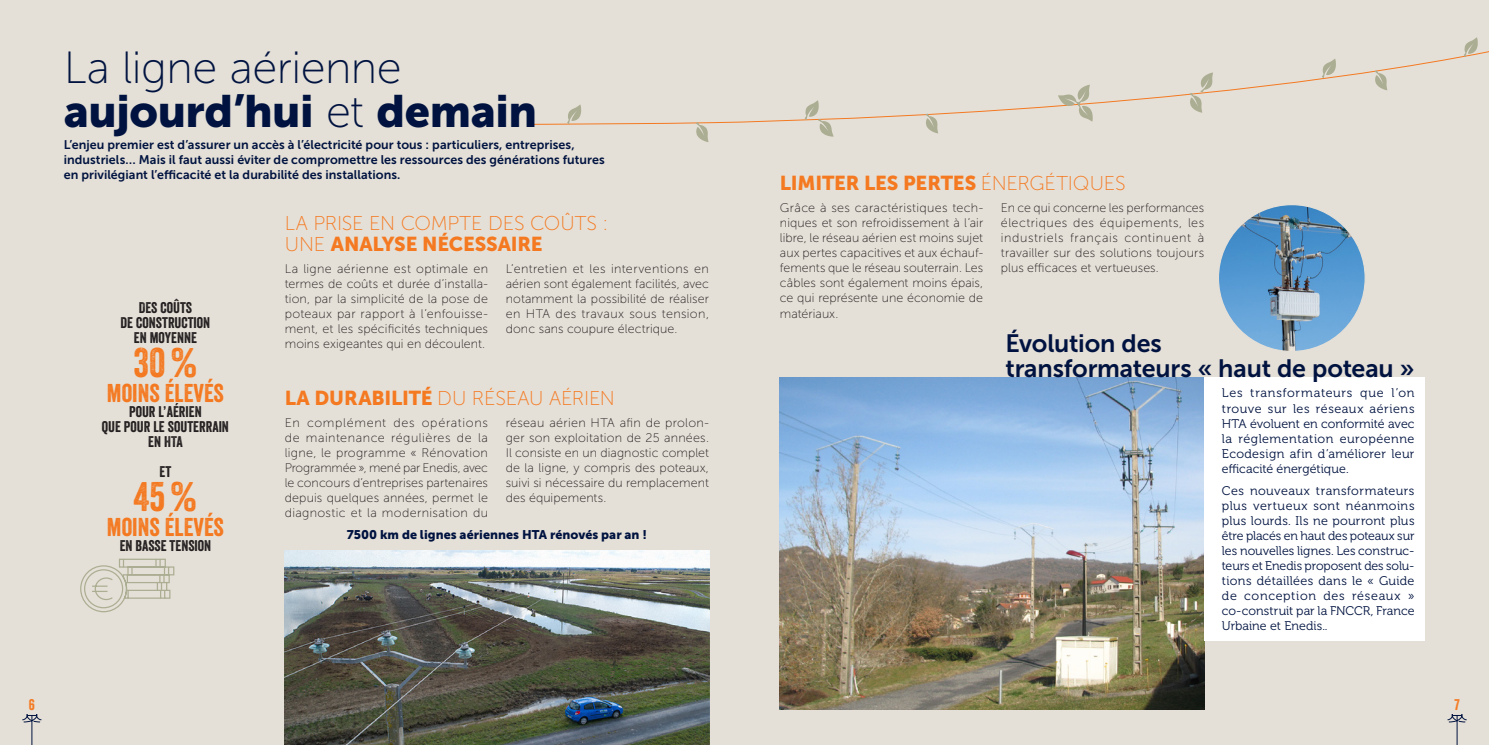
<style>
.page{position:relative;width:1489px;height:745px;background:#fff}
.page>*{position:absolute;margin:0;border:0;box-sizing:border-box;transform-origin:0 0}
.t1{font:45px "Museo Sans 900";letter-spacing:-.01em;color:#001340}
.t2{font:45px "Museo Sans 100";letter-spacing:-.01em;color:#001340}
.t3{font:40px "Veneer";color:#f47921}
.t4{font:25px/25px "Museo Sans 700";letter-spacing:-.005em;color:#001340}
.t5{font:25px "Veneer";color:#f47921}
.t6{font:20px "Museo Sans 100";letter-spacing:-.01em;color:#f47921}
.t7{font:20px "Museo Sans 900";letter-spacing:-.01em;color:#f47921}
.t8{font:15px/15px "Veneer";color:#231f20;text-align:center}
.t9{font:15px "Veneer";color:#f47921}
.t10{font:12.5px/15px "Museo Sans 100";letter-spacing:.005em;color:#231f20;text-align:justify}
.t11{font:12.5px/15px "Museo 300";letter-spacing:.005em;color:#001340;text-align:justify}
.t12{font:12.5px/15px "Museo Sans 700";letter-spacing:.005em;color:#001340}
.t13{font:12.5px "Museo Sans 900";letter-spacing:.005em;color:#001340}
.s1{font-family:"Museo Sans 100"}
.s2{font-family:"Museo Sans 900"}
</style>
<div class="page">
<div style="left:0;top:0;width:1488px;height:744px;background:#e5e0d7"></div>
<svg style="left:1447px;top:714px;width:19px;height:30px"></svg>
<svg style="left:22px;top:714px;width:20px;height:30px"></svg>
<img style="left:780px;top:377px;width:424px;height:332px">
<img style="left:1218px;top:204px;width:146px;height:147px;border-radius:73px">
<svg style="left:532px;top:44px;width:956px;height:81px"></svg>
<svg style="left:1321px;top:58px;width:14px;height:21px"></svg>
<svg style="left:567px;top:104px;width:14px;height:20px"></svg>
<svg style="left:1463px;top:37px;width:14px;height:20px"></svg>
<svg style="left:804px;top:100px;width:29px;height:36px"></svg>
<svg style="left:1057px;top:85px;width:35px;height:37px"></svg>
<svg style="left:925px;top:114px;width:13px;height:19px"></svg>
<svg style="left:1189px;top:72px;width:23px;height:41px"></svg>
<svg style="left:1374px;top:71px;width:13px;height:19px"></svg>
<svg style="left:695px;top:122px;width:13px;height:20px"></svg>
<img style="left:285px;top:550px;width:424px;height:194px">
<div style="left:1204px;top:377px;width:220px;height:263px;background:#fff"></div>
<svg style="left:80px;top:558px;width:95px;height:54px"></svg>
<h1 class="t2" style="left:64px;top:44px;width:339px">La ligne aérienne</h1>
<h1 class="t1" style="left:64px;top:86px;width:474px">aujourd’hui <span class="s1">et</span> demain</h1>
<p class="t12" style="left:64px;top:137px;width:542px">L’enjeu premier est d’assurer un accès à l’électricité pour tous : particuliers, entreprises, industriels… Mais il faut aussi éviter de compromettre les ressources des générations futures en privilégiant l’efficacité et la durabilité des installations.</p>
<h3 class="t6" style="left:285px;top:212px;width:325px">LA PRISE EN COMPTE DES COÛTS :</h3>
<h3 class="t7" style="left:285px;top:233px;width:259px"><span class="s1">UNE</span> ANALYSE NÉCESSAIRE</h3>
<p class="t10" style="left:285px;top:261px;width:205px">La ligne aérienne est optimale en termes de coûts et durée d’installa&shy;tion, par la simplicité de la pose de poteaux par rapport à l’enfouisse&shy;ment, et les spécificités techniques moins exigeantes qui en découlent.</p>
<p class="t10" style="left:506px;top:261px;width:205px">L’entretien et les interventions en aérien sont également facilités, avec notamment la possibilité de réaliser en HTA des travaux sous tension, donc sans coupure électrique.</p>
<h3 class="t6" style="left:285px;top:387px;width:332px"><span class="s2">LA DURABILITÉ</span> DU RÉSEAU AÉRIEN</h3>
<p class="t10" style="left:285px;top:415px;width:205px">En complément des opérations de maintenance régulières de la ligne, le programme « Rénovation Programmée », mené par Enedis, avec le concours d’entreprises partenaires depuis quelques années, permet le diagnostic et la modernisation du</p>
<p class="t10" style="left:506px;top:415px;width:205px">réseau aérien HTA afin de prolon&shy;ger son exploitation de 25 années.<br>Il consiste en un diagnostic complet de la ligne, y compris des poteaux, suivi si nécessaire du remplacement des équipements.</p>
<p class="t13" style="left:347px;top:527px;width:302px">7500 km de lignes aériennes HTA rénovés par an !</p>
<p class="t8" style="left:121px;top:300px;width:91px">DES COÛTS<br>DE CONSTRUCTION<br>EN MOYENNE</p>
<h2 class="t3" style="left:133px;top:338px;width:65px">30%</h2>
<h3 class="t5" style="left:107px;top:377px;width:118px">MOINS ÉLEVÉS</h3>
<p class="t8" style="left:102px;top:404px;width:129px">POUR L’AÉRIEN<br>QUE POUR LE SOUTERRAIN<br>EN HTA</p>
<p class="t8" style="left:159px;top:464px;width:13px">ET</p>
<h2 class="t3" style="left:134px;top:471px;width:65px">45%</h2>
<h3 class="t5" style="left:107px;top:511px;width:118px">MOINS ÉLEVÉS</h3>
<p class="t8" style="left:120px;top:537px;width:93px">EN BASSE TENSION</p>
<h3 class="t7" style="left:780px;top:172px;width:347px">LIMITER LES PERTES <span class="s1">ÉNERGÉTIQUES</span></h3>
<p class="t10" style="left:780px;top:200px;width:205px">Grâce à ses caractéristiques tech&shy;niques et son refroidissement à l’air libre, le réseau aérien est moins sujet aux pertes capacitives et aux échauf&shy;fements que le réseau souterrain. Les câbles sont également moins épais, ce qui représente une économie de matériaux.</p>
<p class="t10" style="left:1000px;top:200px;width:205px">En ce qui concerne les performances électriques des équipements, les industriels français continuent à travailler sur des solutions toujours plus efficaces et vertueuses.</p>
<h3 class="t4" style="left:1005px;top:331px;width:410px">Évolution des<br>transformateurs « haut de poteau »</h3>
<p class="t11" style="left:1221px;top:385px;width:194px">Les transformateurs que l’on trouve sur les réseaux aériens HTA évoluent en conformité avec la réglementation européenne Ecodesign afin d’améliorer leur efficacité énergétique.</p>
<p class="t11" style="left:1221px;top:483px;width:194px">Ces nouveaux transformateurs plus vertueux sont néanmoins plus lourds. Ils ne pourront plus être placés en haut des poteaux sur les nouvelles lignes. Les construc&shy;teurs et Enedis proposent des solu&shy;tions détaillées dans le « Guide de conception des réseaux » co-construit par la FNCCR, France Urbaine et Enedis..</p>
<p class="t9" style="left:29px;top:694px;width:8px">6</p>
<p class="t9" style="left:1454px;top:694px;width:7px">7</p>
</div>
